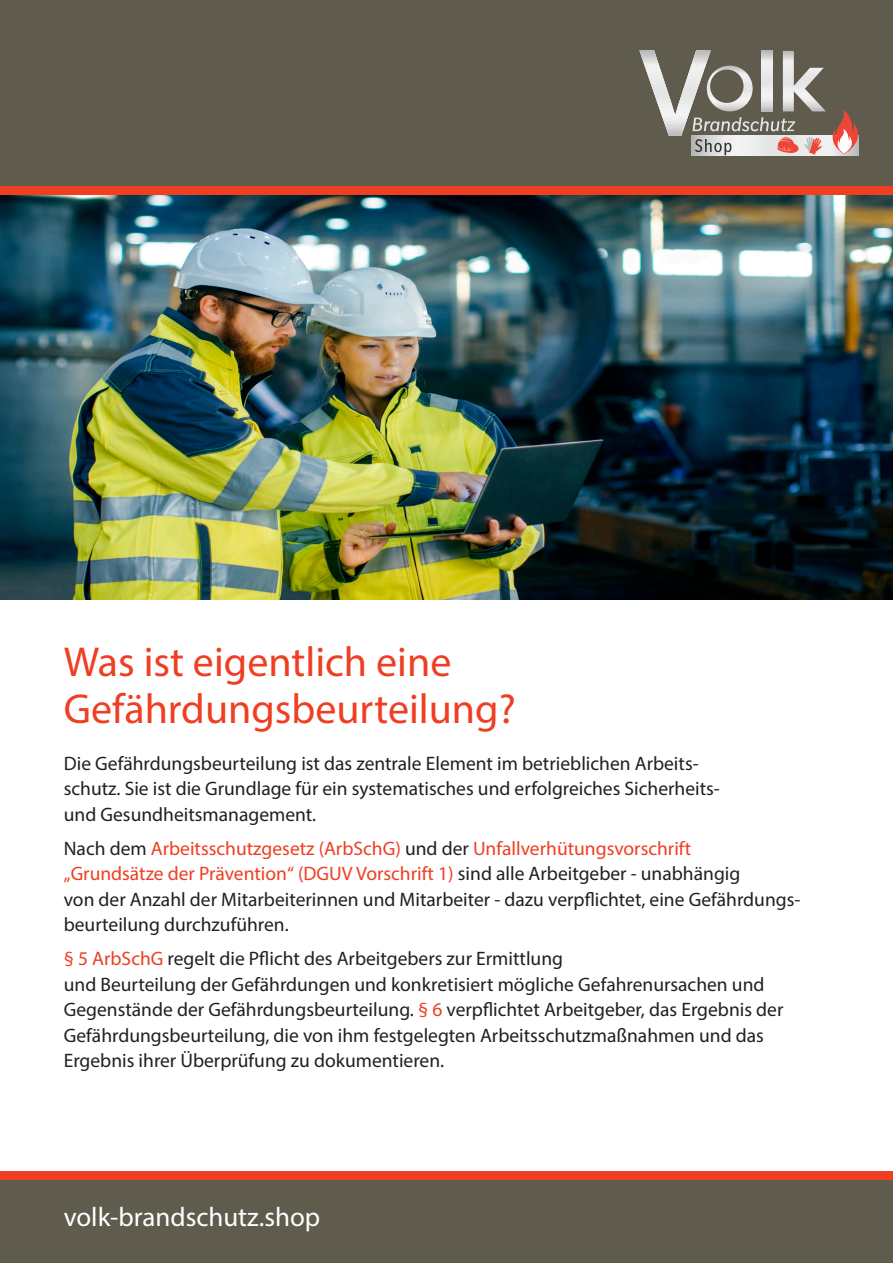
<style>
.page{position:relative;width:893px;height:1263px;background:#fff}
.page>*{position:absolute;margin:0;border:0;box-sizing:border-box;transform-origin:0 0}
.Kopfspalte{font:42px/46.5px "Myriad Pro";color:#ef3e22}
.t1{font:27px "Myriad Pro";color:#fff}
.Kopfspalte-2{font:19.5px/25.5px "Myriad Pro";color:#231f20}
.s1{color:#ef3e22}
</style>
<div class="page">
<div style="left:0;top:0;width:893px;height:187px;background:#5f5b4d"></div>
<div style="left:0;top:186px;width:893px;height:9px;background:#ef3e22"></div>
<div style="left:0;top:1178px;width:893px;height:85px;background:#5f5b4d"></div>
<div style="left:0;top:1171px;width:893px;height:9px;background:#ef3e22"></div>
<img style="left:0;top:196px;width:893px;height:404px">
<svg style="left:639px;top:50px;width:220px;height:105px"></svg>
<p class="Kopfspalte" style="left:64px;top:638px;width:453px">Was ist eigentlich eine<br>Gefährdungsbeurteilung?</p>
<p class="Kopfspalte-2" style="left:64px;top:750px;width:658px">Die Gefährdungsbeurteilung ist das zentrale Element im betrieblichen Arbeits&shy;schutz. Sie ist die Grundlage für ein systematisches und erfolgreiches Sicherheits&shy;und Gesundheitsmanagement.</p>
<p class="Kopfspalte-2" style="left:64px;top:835px;width:738px">Nach dem <span class="s1">Arbeitsschutzgesetz (ArbSchG)</span> und der <span class="s1">Unfallverhütungsvorschrift<br>„Grundsätze der Prävention“ (DGUV Vorschrift 1)</span> sind alle Arbeitgeber - unabhängig<br>von der Anzahl der Mitarbeiterinnen und Mitarbeiter - dazu verpflichtet, eine Gefährdungs&shy;beurteilung durchzuführen.</p>
<p class="Kopfspalte-2" style="left:64px;top:945px;width:721px"><span class="s1">§ 5 ArbSchG</span> regelt die Pflicht des Arbeitgebers zur Ermittlung<br>und Beurteilung der Gefährdungen und konkretisiert mögliche Gefahrenursachen und Gegenstände der Gefährdungsbeurteilung. <span class="s1">§ 6</span> verpflichtet Arbeitgeber, das Ergebnis der Gefährdungsbeurteilung, die von ihm festgelegten Arbeitsschutzmaßnahmen und das Ergebnis ihrer Überprüfung zu dokumentieren.</p>
<p class="t1" style="left:64px;top:1200px;width:258px">volk-brandschutz.shop</p>
</div>
